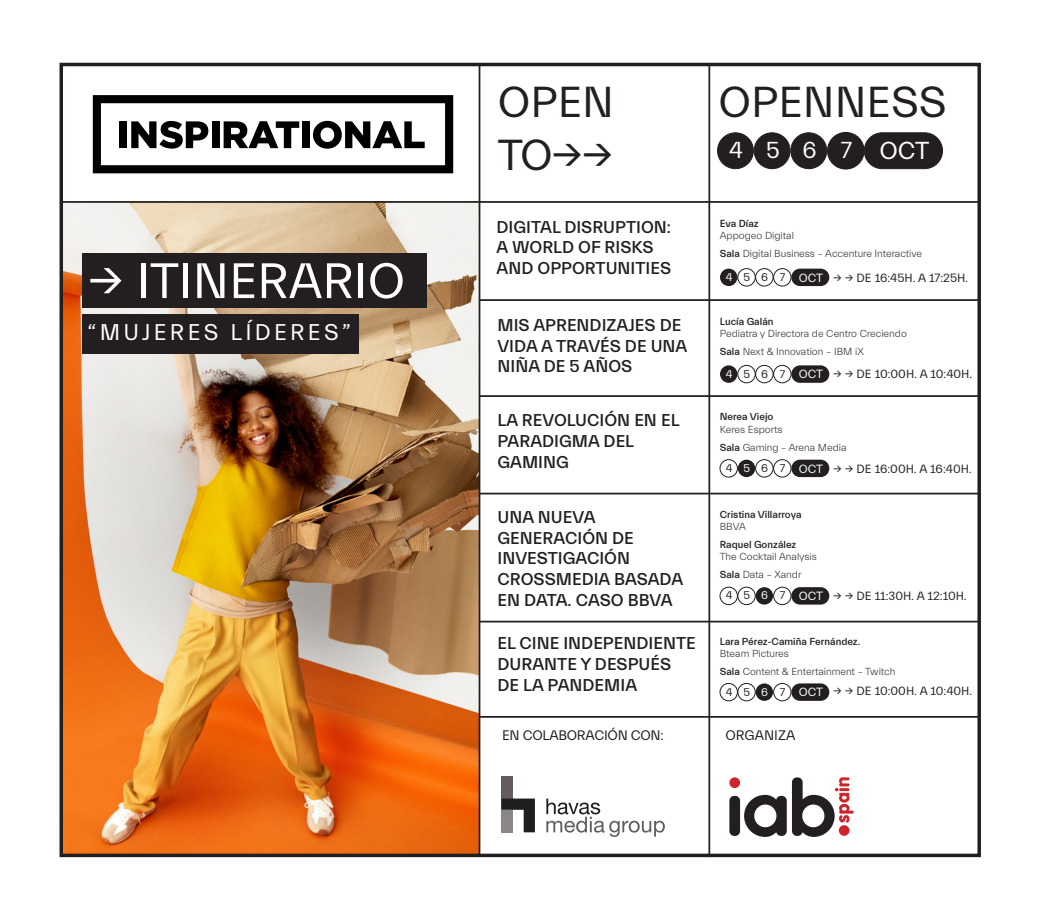
<style>
.page{position:relative;width:1042px;height:912px;background:#fff}
.page>*{position:absolute;margin:0;border:0;box-sizing:border-box;transform-origin:0 0}
.t1{font:50.4px "Everett";color:#fff}
.t2{font:43.93px "Everett";color:#231f20}
.t3{font:24.85px "Everett";color:#fff}
.t4{font:23.45px "Everett";color:#fff}
.t5{font:23.1px "Everett";letter-spacing:.14em;color:#fff}
.t6{font:500 17.32px/20.8px "Everett";color:#231f20}
.t7{font:14px "Everett";letter-spacing:-.02em;color:#231f20}
.t8{font:14px "Everett";color:#231f20}
.t9{font:12.08px "Everett";color:#231f20}
.t10{font:12.08px "Everett";letter-spacing:-.01em;color:#fff}
.t11{font:11.38px "Everett";color:#231f20}
.t12{font:11.38px "Everett";color:#fff}
.t13{font:300 10.33px "Everett";color:#231f20}
.t14{font:500 10.33px "Everett";color:#231f20}
.s1{font-weight:500}
</style>
<div class="page">
<img style="left:65px;top:203px;width:414px;height:649px">
<div style="left:60px;top:63px;width:921px;height:794px;border:4px solid #231f20"></div>
<div style="left:828px;top:133px;width:36px;height:36px;background:#231f20;border-radius:50%"></div>
<div style="left:827px;top:132px;width:37px;height:38px;border:2px solid #231f20;border-radius:50%"></div>
<div style="left:773px;top:268px;width:18px;height:18px;border:1px solid #231f20;border-radius:50%"></div>
<div style="left:773px;top:365px;width:18px;height:18px;border:1px solid #231f20;border-radius:50%"></div>
<div style="left:773px;top:459px;width:18px;height:18px;border:1px solid #231f20;border-radius:50%"></div>
<div style="left:773px;top:683px;width:18px;height:18px;border:1px solid #231f20;border-radius:50%"></div>
<div style="left:773px;top:587px;width:18px;height:18px;border:1px solid #231f20;border-radius:50%"></div>
<div style="left:791px;top:133px;width:36px;height:36px;background:#231f20;border-radius:50%"></div>
<div style="left:790px;top:132px;width:37px;height:37px;border:1px solid #231f20;border-radius:50%"></div>
<div style="left:755px;top:268px;width:18px;height:18px;border:1px solid #231f20;border-radius:50%"></div>
<div style="left:755px;top:365px;width:18px;height:18px;border:1px solid #231f20;border-radius:50%"></div>
<div style="left:755px;top:459px;width:18px;height:18px;border:1px solid #231f20;border-radius:50%"></div>
<div style="left:755px;top:683px;width:18px;height:18px;background:#231f20;border-radius:50%"></div>
<div style="left:755px;top:587px;width:18px;height:17px;background:#231f20;border-radius:50%"></div>
<div style="left:754px;top:133px;width:36px;height:36px;background:#231f20;border-radius:50%"></div>
<div style="left:754px;top:132px;width:36px;height:37px;border:1px solid #231f20;border-radius:50%"></div>
<div style="left:737px;top:268px;width:18px;height:18px;border:1px solid #231f20;border-radius:50%"></div>
<div style="left:737px;top:365px;width:18px;height:18px;border:1px solid #231f20;border-radius:50%"></div>
<div style="left:738px;top:460px;width:17px;height:17px;background:#231f20;border-radius:50%"></div>
<div style="left:737px;top:683px;width:18px;height:18px;border:1px solid #231f20;border-radius:50%"></div>
<div style="left:737px;top:587px;width:18px;height:18px;border:1px solid #231f20;border-radius:50%"></div>
<div style="left:717px;top:133px;width:36px;height:36px;background:#231f20;border-radius:50%"></div>
<div style="left:717px;top:132px;width:37px;height:37px;border:1px solid #231f20;border-radius:50%"></div>
<div style="left:720px;top:269px;width:17px;height:17px;background:#231f20;border-radius:50%"></div>
<div style="left:720px;top:365px;width:17px;height:18px;background:#231f20;border-radius:50%"></div>
<div style="left:720px;top:459px;width:17px;height:18px;border:1px solid #231f20;border-radius:50%"></div>
<div style="left:720px;top:683px;width:17px;height:18px;border:1px solid #231f20;border-radius:50%"></div>
<div style="left:720px;top:587px;width:17px;height:18px;border:1px solid #231f20;border-radius:50%"></div>
<div style="left:864px;top:133px;width:78px;height:36px;background:#231f20;border-radius:18px"></div>
<div style="left:864px;top:132px;width:79px;height:37px;border:1px solid #231f20;border-radius:18px"></div>
<div style="left:791px;top:269px;width:38px;height:17px;background:#231f20;border-radius:9px"></div>
<div style="left:791px;top:365px;width:38px;height:18px;background:#231f20;border-radius:9px"></div>
<div style="left:791px;top:460px;width:38px;height:17px;background:#231f20;border-radius:9px"></div>
<div style="left:791px;top:683px;width:38px;height:18px;background:#231f20;border-radius:9px"></div>
<div style="left:791px;top:587px;width:38px;height:17px;background:#231f20;border-radius:9px"></div>
<svg style="left:93px;top:95px;width:360px;height:78px"></svg>
<hr style="left:479px;top:63px;width:1px;height:793px;background:#231f20">
<hr style="left:708px;top:63px;width:2px;height:794px;background:#231f20">
<hr style="left:479px;top:299px;width:501px;height:2px;background:#231f20">
<hr style="left:479px;top:395px;width:500px;height:2px;background:#231f20">
<hr style="left:479px;top:493px;width:500px;height:1px;background:#231f20">
<hr style="left:479px;top:621px;width:500px;height:1px;background:#231f20">
<hr style="left:479px;top:716px;width:500px;height:2px;background:#231f20">
<hr style="left:63px;top:201px;width:916px;height:2px;background:#231f20">
<svg style="left:729px;top:777px;width:124px;height:60px"></svg>
<div style="left:501px;top:776px;width:11px;height:22px;background:#635d5d"></div>
<svg style="left:501px;top:798px;width:34px;height:34px"></svg>
<svg style="left:546px;top:798px;width:119px;height:39px"></svg>
<div style="left:83px;top:253px;width:344px;height:55px;background:#231f20"></div>
<div style="left:83px;top:314px;width:276px;height:39px;background:#231f20"></div>
<p class="t1" style="left:88px;top:254px;width:319px">→ ITINERARIO</p>
<p class="t5" style="left:88px;top:320px;width:265px">“MUJERES LÍDERES”</p>
<p class="t2" style="left:498px;top:78px;width:118px">OPEN</p>
<p class="t2" style="left:498px;top:131px;width:117px">TO→→</p>
<p class="t6" style="left:496px;top:217px;width:176px">DIGITAL DISRUPTION:<br>A WORLD OF RISKS<br>AND OPPORTUNITIES</p>
<p class="t6" style="left:497px;top:315px;width:191px">MIS APRENDIZAJES DE<br>VIDA A TRAVÉS DE UNA<br>NIÑA DE 5 AÑOS</p>
<p class="t6" style="left:497px;top:410px;width:183px">LA REVOLUCIÓN EN EL<br>PARADIGMA DEL<br>GAMING</p>
<p class="t6" style="left:497px;top:507px;width:187px">UNA NUEVA<br>GENERACIÓN DE<br>INVESTIGACIÓN<br>CROSSMEDIA BASADA<br>EN DATA. CASO BBVA</p>
<p class="t6" style="left:497px;top:633px;width:200px">EL CINE INDEPENDIENTE<br>DURANTE Y DESPUÉS<br>DE LA PANDEMIA</p>
<p class="t2" style="left:718px;top:78px;width:230px">OPENNESS</p>
<p class="t4" style="left:841px;top:137px;width:13px">7</p>
<p class="t4" style="left:802px;top:137px;width:16px">6</p>
<p class="t3" style="left:879px;top:137px;width:52px">OCT</p>
<p class="t4" style="left:729px;top:137px;width:15px">4</p>
<p class="t4" style="left:766px;top:137px;width:15px">5</p>
<p class="t14" style="left:720px;top:218px;width:40px">Eva Díaz</p>
<p class="t13" style="left:720px;top:230px;width:76px">Appogeo Digital</p>
<p class="t13" style="left:720px;top:248px;width:204px"><span class="s1">Sala</span> Digital Business – Accenture Interactive</p>
<p class="t12" style="left:726px;top:271px;width:8px">4</p>
<p class="t11" style="left:743px;top:271px;width:8px">5</p>
<p class="t11" style="left:761px;top:271px;width:8px">6</p>
<p class="t11" style="left:780px;top:271px;width:7px">7</p>
<p class="t10" style="left:798px;top:271px;width:26px">OCT</p>
<p class="t9" style="left:833px;top:271px;width:136px">→ → DE 16:45H. A 17:25H.</p>
<p class="t14" style="left:720px;top:316px;width:55px">Lucía Galán</p>
<p class="t13" style="left:720px;top:328px;width:189px">Pediatra y Directora de Centro Creciendo</p>
<p class="t13" style="left:720px;top:346px;width:145px"><span class="s1">Sala</span> Next &amp; Innovation – IBM iX</p>
<p class="t12" style="left:726px;top:368px;width:8px">4</p>
<p class="t11" style="left:743px;top:368px;width:8px">5</p>
<p class="t11" style="left:761px;top:368px;width:8px">6</p>
<p class="t11" style="left:780px;top:368px;width:7px">7</p>
<p class="t10" style="left:798px;top:368px;width:26px">OCT</p>
<p class="t9" style="left:833px;top:368px;width:140px">→ → DE 10:00H. A 10:40H.</p>
<p class="t14" style="left:720px;top:411px;width:55px">Nerea Viejo</p>
<p class="t13" style="left:720px;top:423px;width:64px">Keres Esports</p>
<p class="t13" style="left:720px;top:441px;width:128px"><span class="s1">Sala</span> Gaming – Arena Media</p>
<p class="t11" style="left:726px;top:462px;width:8px">4</p>
<p class="t12" style="left:743px;top:462px;width:8px">5</p>
<p class="t11" style="left:761px;top:462px;width:8px">6</p>
<p class="t11" style="left:780px;top:462px;width:7px">7</p>
<p class="t10" style="left:798px;top:462px;width:26px">OCT</p>
<p class="t9" style="left:833px;top:462px;width:140px">→ → DE 16:00H. A 16:40H.</p>
<p class="t14" style="left:720px;top:508px;width:83px">Cristina Villarroya</p>
<p class="t13" style="left:720px;top:521px;width:28px">BBVA</p>
<p class="t14" style="left:720px;top:539px;width:78px">Raquel González</p>
<p class="t13" style="left:720px;top:551px;width:99px">The Cocktail Analysis</p>
<p class="t13" style="left:720px;top:569px;width:83px"><span class="s1">Sala</span> Data – Xandr</p>
<p class="t11" style="left:726px;top:589px;width:8px">4</p>
<p class="t11" style="left:743px;top:589px;width:8px">5</p>
<p class="t12" style="left:761px;top:589px;width:8px">6</p>
<p class="t11" style="left:780px;top:589px;width:7px">7</p>
<p class="t10" style="left:798px;top:589px;width:26px">OCT</p>
<p class="t9" style="left:833px;top:589px;width:135px">→ → DE 11:30H. A 12:10H.</p>
<p class="t14" style="left:720px;top:635px;width:142px">Lara Pérez-Camiña Fernández.</p>
<p class="t13" style="left:720px;top:648px;width:71px">Bteam Pictures</p>
<p class="t13" style="left:720px;top:666px;width:177px"><span class="s1">Sala</span> Content &amp; Entertainment – Twitch</p>
<p class="t11" style="left:726px;top:686px;width:8px">4</p>
<p class="t11" style="left:743px;top:686px;width:8px">5</p>
<p class="t12" style="left:761px;top:686px;width:8px">6</p>
<p class="t11" style="left:780px;top:686px;width:7px">7</p>
<p class="t10" style="left:798px;top:686px;width:26px">OCT</p>
<p class="t9" style="left:833px;top:684px;width:140px">→ → DE 10:00H. A 10:40H.</p>
<p class="t7" style="left:502px;top:727px;width:163px">EN COLABORACIÓN CON:</p>
<p class="t8" style="left:725px;top:727px;width:71px">ORGANIZA</p>
</div>
